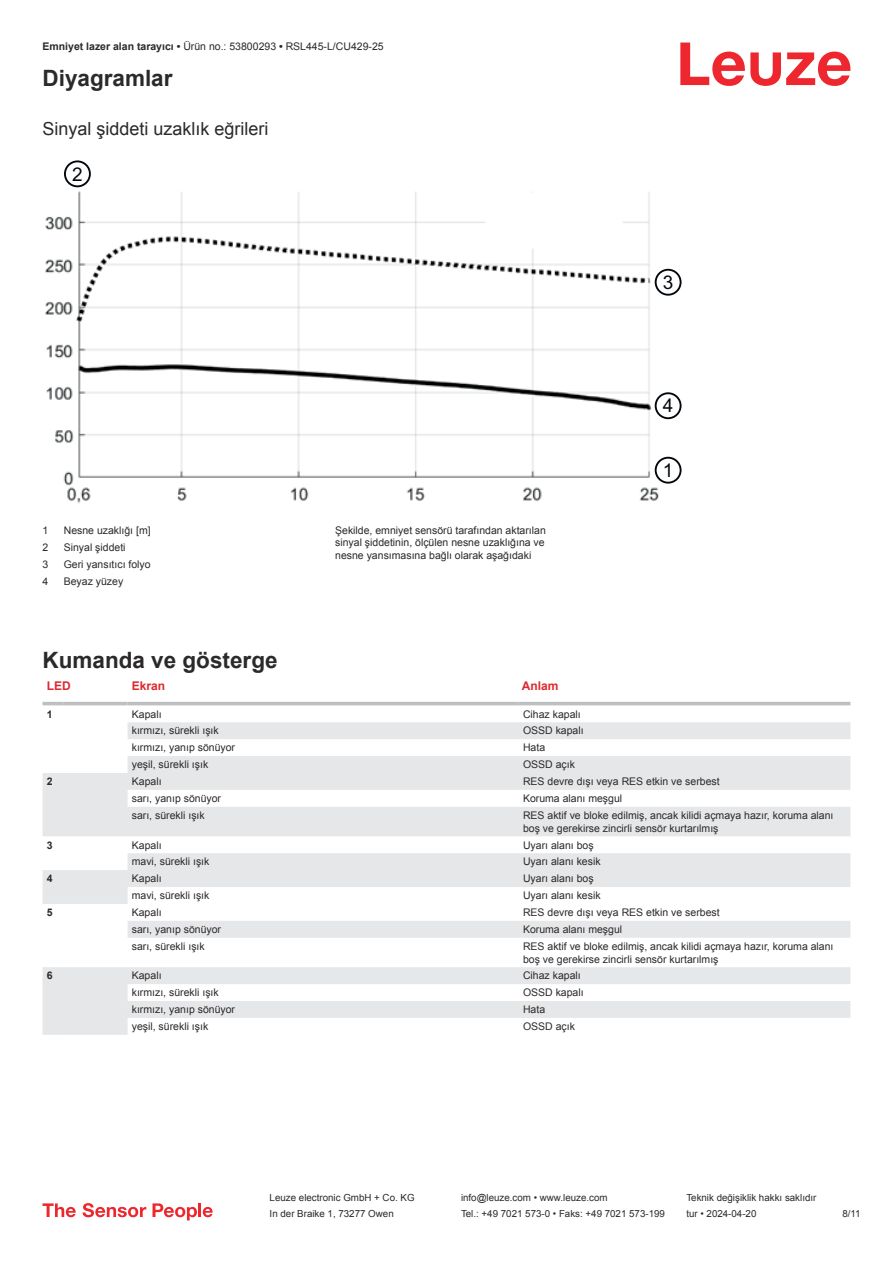
<style>
.page{position:relative;width:893px;height:1263px;background:#fff}
.page>*{position:absolute;margin:0;border:0;box-sizing:border-box;transform-origin:0 0}
.t1{font:700 22.5px "Arial";color:#2b292a}
.t2{font:18px "Arial";color:#2b292a}
.t3{font:700 12px "Arial";color:#db2a30}
.t4{font:10.5px/12.6px "Arial";color:#2b292a}
.t5{font:700 10.5px "Arial";color:#2b292a}
.t6{font:9.75px "Arial";color:#2b292a}
.s1{font-weight:700}
</style>
<div class="page">
<svg style="left:680px;top:43px;width:170px;height:43px"></svg>
<svg style="left:43px;top:701px;width:807px;height:5px;fill:#eceded"></svg>
<svg style="left:43px;top:722px;width:807px;height:313px;fill:#e6e7e9"></svg>
<hr style="left:43px;top:702px;width:21px;height:3px;background:#bdbfc1">
<hr style="left:64px;top:702px;width:64px;height:3px;background:#bdbfc1">
<hr style="left:128px;top:702px;width:391px;height:3px;background:#bdbfc1">
<hr style="left:519px;top:702px;width:331px;height:3px;background:#bdbfc1">
<svg style="left:43px;top:1203px;width:33px;height:14px"></svg>
<svg style="left:83px;top:1203px;width:63px;height:14px"></svg>
<svg style="left:153px;top:1203px;width:44px;height:17px"></svg>
<hr style="left:198px;top:1203px;width:3px;height:14px;background:#ed272d">
<svg style="left:203px;top:1207px;width:10px;height:10px"></svg>
<img style="left:45px;top:191px;width:617px;height:312px">
<svg style="left:655px;top:457px;width:26px;height:26px"></svg>
<div style="left:655px;top:457px;width:27px;height:27px;border:2px solid #03080e;border-radius:50%"></div>
<svg style="left:65px;top:161px;width:25px;height:26px"></svg>
<div style="left:64px;top:160px;width:27px;height:27px;border:2px solid #03080e;border-radius:50%"></div>
<svg style="left:655px;top:269px;width:26px;height:26px"></svg>
<div style="left:655px;top:269px;width:27px;height:27px;border:2px solid #03080e;border-radius:50%"></div>
<svg style="left:655px;top:393px;width:26px;height:25px"></svg>
<div style="left:655px;top:392px;width:27px;height:27px;border:2px solid #03080e;border-radius:50%"></div>
<svg style="left:665px;top:463px;width:5px;height:14px"></svg>
<svg style="left:73px;top:167px;width:9px;height:14px"></svg>
<svg style="left:664px;top:275px;width:8px;height:14px"></svg>
<svg style="left:663px;top:399px;width:9px;height:13px"></svg>
<p class="t4" style="left:43px;top:41px;width:343px"><span class="s1">Emniyet lazer alan tarayıcı •</span> Ürün no.: 53800293 <span class="s1">•</span> RSL445-L/CU429-25</p>
<h1 class="t1" style="left:43px;top:70px;width:132px">Diyagramlar</h1>
<h2 class="t2" style="left:43px;top:117px;width:228px">Sinyal şiddeti uzaklık eğrileri</h2>
<p class="t4" style="left:43px;top:525px;width:7px">1</p>
<p class="t4" style="left:64px;top:524px;width:88px">Nesne uzaklığı [m]</p>
<p class="t4" style="left:43px;top:542px;width:7px">2</p>
<p class="t4" style="left:64px;top:541px;width:63px">Sinyal şiddeti</p>
<p class="t4" style="left:43px;top:559px;width:7px">3</p>
<p class="t4" style="left:64px;top:558px;width:88px">Geri yansıtıcı folyo</p>
<p class="t4" style="left:43px;top:576px;width:7px">4</p>
<p class="t4" style="left:64px;top:575px;width:61px">Beyaz yüzey</p>
<p class="t4" style="left:335px;top:524px;width:212px;text-align:justify">Şekilde, emniyet sensörü tarafından aktarılan sinyal şiddetinin, ölçülen nesne uzaklığına ve nesne yansımasına bağlı olarak aşağıdaki</p>
<h1 class="t1" style="left:43px;top:644px;width:237px">Kumanda ve gösterge</h1>
<p class="t3" style="left:47px;top:681px;width:25px">LED</p>
<p class="t3" style="left:132px;top:681px;width:35px">Ekran</p>
<p class="t3" style="left:522px;top:681px;width:38px">Anlam</p>
<p class="t5" style="left:47px;top:706px;width:7px">1</p>
<p class="t4" style="left:132px;top:707px;width:31px">Kapalı</p>
<p class="t4" style="left:523px;top:707px;width:59px">Cihaz kapalı</p>
<p class="t4" style="left:132px;top:724px;width:88px">kırmızı, sürekli ışık</p>
<p class="t4" style="left:523px;top:724px;width:62px">OSSD kapalı</p>
<p class="t4" style="left:132px;top:741px;width:105px">kırmızı, yanıp sönüyor</p>
<p class="t4" style="left:523px;top:741px;width:24px">Hata</p>
<p class="t4" style="left:132px;top:758px;width:78px">yeşil, sürekli ışık</p>
<p class="t4" style="left:523px;top:758px;width:53px">OSSD açık</p>
<p class="t5" style="left:47px;top:774px;width:7px">2</p>
<p class="t4" style="left:132px;top:775px;width:31px">Kapalı</p>
<p class="t4" style="left:523px;top:775px;width:198px">RES devre dışı veya RES etkin ve serbest</p>
<p class="t4" style="left:132px;top:792px;width:91px">sarı, yanıp sönüyor</p>
<p class="t4" style="left:523px;top:792px;width:101px">Koruma alanı meşgul</p>
<p class="t4" style="left:132px;top:809px;width:74px">sarı, sürekli ışık</p>
<p class="t4" style="left:523px;top:809px;width:312px">RES aktif ve bloke edilmiş, ancak kilidi açmaya hazır, koruma alanı boş ve gerekirse zincirli sensör kurtarılmış</p>
<p class="t5" style="left:47px;top:837px;width:7px">3</p>
<p class="t4" style="left:132px;top:838px;width:31px">Kapalı</p>
<p class="t4" style="left:523px;top:838px;width:72px">Uyarı alanı boş</p>
<p class="t4" style="left:132px;top:855px;width:79px">mavi, sürekli ışık</p>
<p class="t4" style="left:523px;top:855px;width:79px">Uyarı alanı kesik</p>
<p class="t5" style="left:47px;top:871px;width:7px">4</p>
<p class="t4" style="left:132px;top:872px;width:31px">Kapalı</p>
<p class="t4" style="left:523px;top:872px;width:72px">Uyarı alanı boş</p>
<p class="t4" style="left:132px;top:889px;width:79px">mavi, sürekli ışık</p>
<p class="t4" style="left:523px;top:889px;width:79px">Uyarı alanı kesik</p>
<p class="t5" style="left:47px;top:908px;width:7px">5</p>
<p class="t4" style="left:132px;top:906px;width:31px">Kapalı</p>
<p class="t4" style="left:523px;top:906px;width:198px">RES devre dışı veya RES etkin ve serbest</p>
<p class="t4" style="left:132px;top:923px;width:91px">sarı, yanıp sönüyor</p>
<p class="t4" style="left:523px;top:923px;width:101px">Koruma alanı meşgul</p>
<p class="t4" style="left:132px;top:940px;width:74px">sarı, sürekli ışık</p>
<p class="t4" style="left:523px;top:940px;width:312px">RES aktif ve bloke edilmiş, ancak kilidi açmaya hazır, koruma alanı boş ve gerekirse zincirli sensör kurtarılmış</p>
<p class="t5" style="left:47px;top:972px;width:7px">6</p>
<p class="t4" style="left:132px;top:969px;width:31px">Kapalı</p>
<p class="t4" style="left:523px;top:969px;width:59px">Cihaz kapalı</p>
<p class="t4" style="left:132px;top:986px;width:88px">kırmızı, sürekli ışık</p>
<p class="t4" style="left:523px;top:986px;width:62px">OSSD kapalı</p>
<p class="t4" style="left:132px;top:1003px;width:105px">kırmızı, yanıp sönüyor</p>
<p class="t4" style="left:523px;top:1003px;width:24px">Hata</p>
<p class="t4" style="left:132px;top:1020px;width:78px">yeşil, sürekli ışık</p>
<p class="t4" style="left:523px;top:1020px;width:53px">OSSD açık</p>
<p class="t6" style="left:270px;top:1191px;width:146px">Leuze electronic GmbH + Co. KG</p>
<p class="t6" style="left:461px;top:1191px;width:148px">info@leuze.com • www.leuze.com</p>
<p class="t6" style="left:686px;top:1191px;width:132px">Teknik değişiklik hakkı saklıdır</p>
<p class="t6" style="left:270px;top:1207px;width:126px">In der Braike 1, 73277 Owen</p>
<p class="t6" style="left:461px;top:1207px;width:205px">Tel.: +49 7021 573-0 • Faks: +49 7021 573-199</p>
<p class="t6" style="left:686px;top:1207px;width:72px">tur • 2024-04-20</p>
<p class="t6" style="left:842px;top:1210px;width:20px">8 /11</p>
</div>
